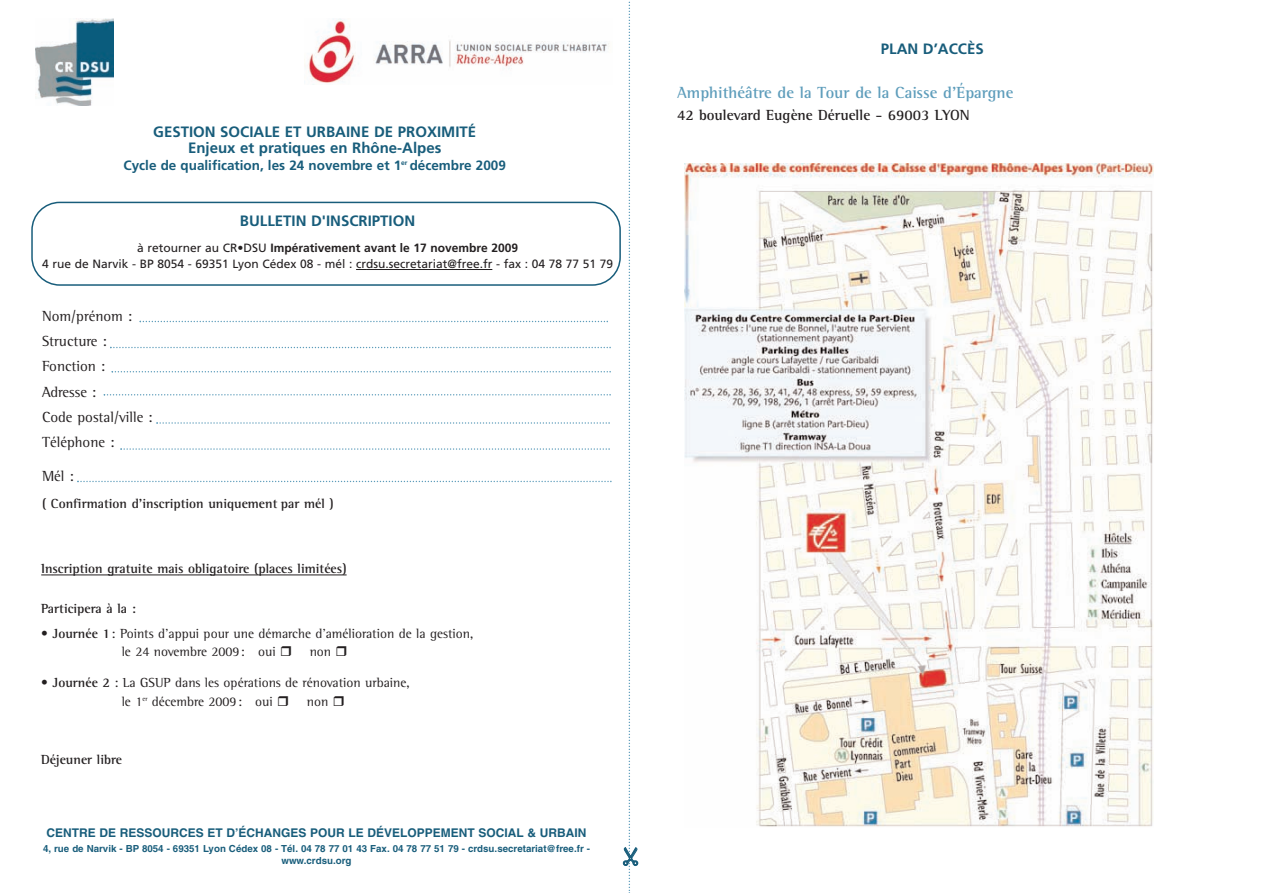
<style>
.page{position:relative;width:1263px;height:893px;background:#fff}
.page>*{position:absolute;margin:0;border:0;box-sizing:border-box;transform-origin:0 0}
.t1{font:700 16.5px "Agfa Rotis Semi Serif";color:#5e9dbb}
.t2{font:700 15px/16.5px "Frutiger";color:#185d7b;text-align:center}
.t3{font:15px/25.2px "Agfa Rotis Semi Serif";color:#231f20}
.t4{font:700 15px "Agfa Rotis Semi Serif";color:#231f20}
.t5{font:13.5px/17.7px "Agfa Rotis Semi Serif";color:#231f20}
.t6{font:700 13.5px "Agfa Rotis Semi Serif";color:#231f20}
.t7{font:700 13.5px "Frutiger";color:#185d7b}
.t8{font:12px/16.5px "Frutiger";color:#231f20;text-align:center}
.t9{font:700 12px "Helvetica";color:#185d7b}
.t10{font:700 9.75px/11.7px "Helvetica";color:#185d7b;text-align:center}
.s1{font-weight:700}
</style>
<div class="page">
<hr style="left:52px;top:575px;width:68px;height:1px;background:#231f20">
<hr style="left:119px;top:575px;width:59px;height:1px;background:#231f20">
<hr style="left:178px;top:575px;width:66px;height:1px;background:#231f20">
<hr style="left:243px;top:575px;width:104px;height:1px;background:#231f20">
<svg style="left:140px;top:321px;width:468px;height:1px"></svg>
<svg style="left:110px;top:347px;width:501px;height:1px"></svg>
<svg style="left:112px;top:371px;width:499px;height:1px"></svg>
<svg style="left:104px;top:394px;width:507px;height:2px"></svg>
<svg style="left:156px;top:422px;width:454px;height:2px"></svg>
<svg style="left:120px;top:448px;width:490px;height:2px"></svg>
<svg style="left:77px;top:481px;width:535px;height:1px"></svg>
<svg style="left:31px;top:202px;width:590px;height:84px"></svg>
<img style="left:35px;top:18px;width:79px;height:88px">
<img style="left:684px;top:163px;width:470px;height:664px">
<img style="left:304px;top:18px;width:305px;height:65px">
<svg style="left:628px;top:1px;width:2px;height:892px"></svg>
<p class="t2" style="left:153px;top:124px;width:324px">GESTION SOCIALE ET URBAINE DE PROXIMITÉ<br>Enjeux et pratiques en Rhône-Alpes</p>
<p class="t7" style="left:124px;top:159px;width:384px">Cycle de qualification, les 24 novembre et 1<sup>er</sup> décembre 2009</p>
<p class="t2" style="left:240px;top:214px;width:177px">BULLETIN D'INSCRIPTION</p>
<p class="t8" style="left:42px;top:240px;width:572px">à retourner au CR•DSU <span class="s1">Impérativement avant le 17 novembre 2009<br></span>4 rue de Narvik - BP 8054 - 69351 Lyon Cédex 08 - mél : crdsu.secretariat@free.fr - fax : 04 78 77 51 79</p>
<p class="t3" style="left:42px;top:305px;width:112px">Nom/prénom :<br>Structure :<br>Fonction :<br>Adresse :<br>Code postal/ville :<br>Téléphone :</p>
<p class="t3" style="left:42px;top:465px;width:33px">Mél :</p>
<p class="t6" style="left:42px;top:499px;width:293px">( Confirmation d’inscription uniquement par mél )</p>
<p class="t6" style="left:41px;top:564px;width:307px">Inscription gratuite mais obligatoire (places limitées)</p>
<p class="t6" style="left:41px;top:604px;width:96px">Participera à la :</p>
<p class="t5" style="left:122px;top:626px;width:353px;text-indent:-80px"><span class="s1">• Journée 1</span>: Points d'appui pour une démarche d'amélioration de la gestion, le 24 novembre 2009: oui</p>
<p class="t5" style="left:310px;top:644px;width:23px">non</p>
<p class="t5" style="left:122px;top:674px;width:290px;line-height:19.2px;text-indent:-80px"><span class="s1">• Journée 2</span> : La GSUP dans les opérations de rénovation urbaine, le 1<sup>er</sup> décembre 2009: oui</p>
<p class="t5" style="left:307px;top:694px;width:23px">non</p>
<p class="t6" style="left:41px;top:755px;width:82px">Déjeuner libre</p>
<p class="t9" style="left:47px;top:828px;width:541px">CENTRE DE RESSOURCES ET D’ÉCHANGES POUR LE DÉVELOPPEMENT SOCIAL &amp; URBAIN</p>
<p class="t10" style="left:43px;top:844px;width:548px">4, rue de Narvik - BP 8054 - 69351 Lyon Cédex 08 - Tél. 04 78 77 01 43 Fax. 04 78 77 51 79 - crdsu.secretariat@free.fr - www.crdsu.org</p>
<p class="t2" style="left:881px;top:41px;width:104px">PLAN D’ACCÈS</p>
<p class="t1" style="left:677px;top:87px;width:338px">Amphithéâtre de la Tour de la Caisse d'Épargne</p>
<p class="t4" style="left:677px;top:110px;width:294px">42 boulevard Eugène Déruelle - 69003 LYON</p>
</div>
